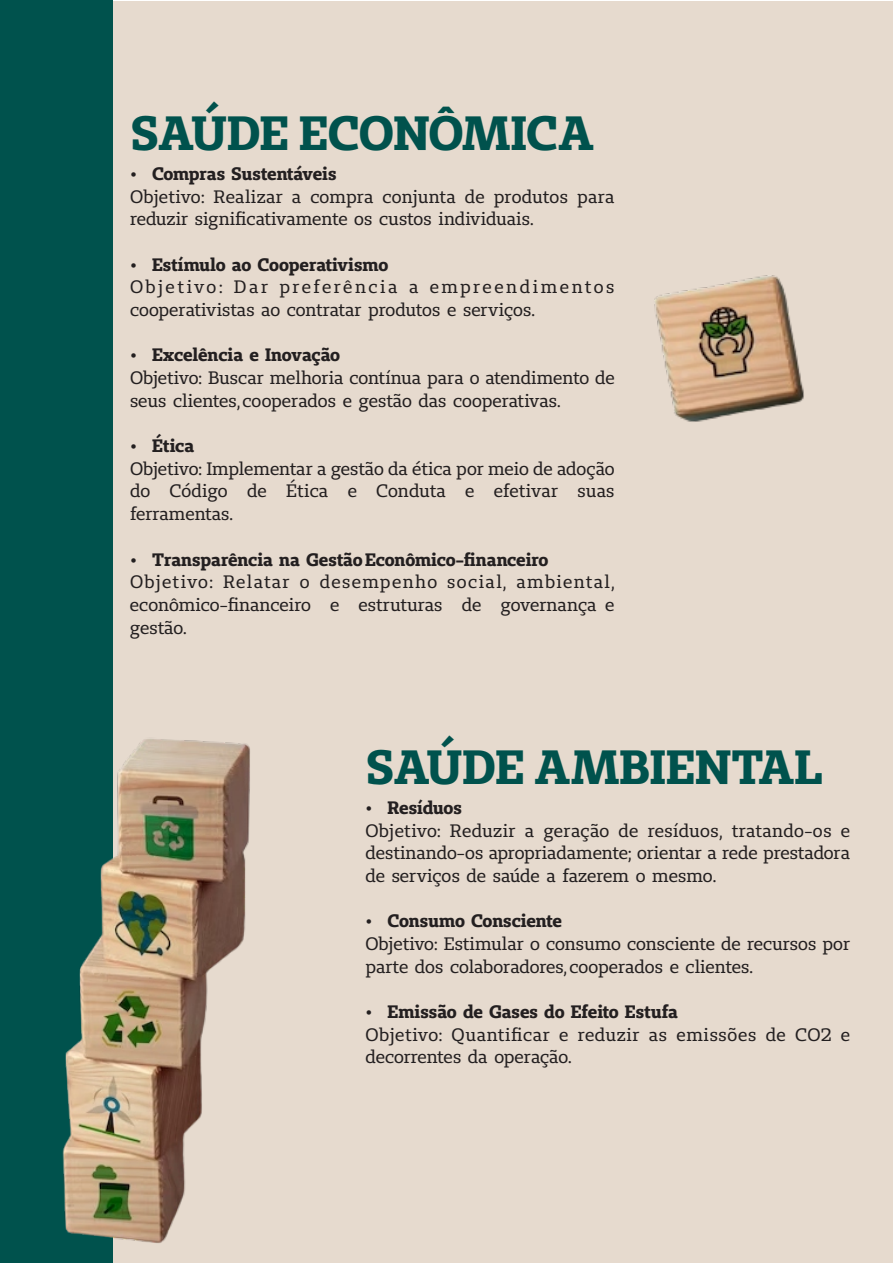
<style>
.page{position:relative;width:893px;height:1263px;background:#fff}
.page>*{position:absolute;margin:0;border:0;box-sizing:border-box;transform-origin:0 0}
.t1{font:700 48px "Unimed Slab";letter-spacing:-.01em;color:#00524d}
.t2{font:18px/22.6px "Unimed Slab";color:#231f20}
.t3{font:700 18px "Unimed Slab";letter-spacing:-.01em;color:#231f20}
.t4{font:18px/22.6px "Unimed Slab";letter-spacing:.025em;color:#231f20}
</style>
<div class="page">
<div style="left:0;top:1px;width:893px;height:1262px;background:#e6dace"></div>
<div style="left:0;top:1px;width:113px;height:1262px;background:#00524d"></div>
<img style="left:62px;top:739px;width:188px;height:504px">
<img style="left:654px;top:275px;width:150px;height:147px">
<h1 class="t1" style="left:130px;top:114px;width:465px">SAÚDE ECONÔMICA</h1>
<p class="t3" style="left:152px;top:166px;width:186px">Compras Sustentáveis</p>
<p class="t2" style="left:130px;top:187px;width:486px">Objetivo: Realizar a compra conjunta de produtos para reduzir significativamente os custos individuais.</p>
<p class="t3" style="left:152px;top:257px;width:238px">Estímulo ao Cooperativismo</p>
<p class="t2" style="left:130px;top:277px;width:486px">Objetivo: Dar preferência a empreendimentos cooperativistas ao contratar produtos e serviços.</p>
<p class="t3" style="left:152px;top:348px;width:190px">Excelência e Inovação</p>
<p class="t2" style="left:130px;top:368px;width:486px">Objetivo: Buscar melhoria contínua para o atendimento de seus clientes, cooperados e gestão das cooperativas.</p>
<p class="t3" style="left:152px;top:439px;width:44px">Ética</p>
<p class="t2" style="left:130px;top:459px;width:486px;text-align:justify">Objetivo: Implementar a gestão da ética por meio de adoção do Código de Ética e Conduta e efetivar suas ferramentas.</p>
<p class="t3" style="left:152px;top:552px;width:398px">Transparência na Gestão Econômico-financeiro</p>
<p class="t2" style="left:130px;top:572px;width:486px;text-align:justify">Objetivo: Relatar o desempenho social, ambiental, econômico-financeiro e estruturas de governança e gestão.</p>
<h1 class="t1" style="left:366px;top:747px;width:459px">SAÚDE AMBIENTAL</h1>
<p class="t3" style="left:387px;top:800px;width:76px">Resíduos</p>
<p class="t2" style="left:365px;top:821px;width:486px;text-align:justify">Objetivo: Reduzir a geração de resíduos, tratando-os e destinando-os apropriadamente; orientar a rede prestadora de serviços de saúde a fazerem o mesmo.</p>
<p class="t3" style="left:388px;top:914px;width:176px">Consumo Consciente</p>
<p class="t2" style="left:365px;top:934px;width:486px">Objetivo: Estimular o consumo consciente de recursos por parte dos colaboradores, cooperados e clientes.</p>
<p class="t3" style="left:388px;top:1004px;width:292px">Emissão de Gases do Efeito Estufa</p>
<p class="t4" style="left:365px;top:1025px;width:486px">Objetivo: Quantificar e reduzir as emissões de CO2 e decorrentes da operação.</p>
</div>
